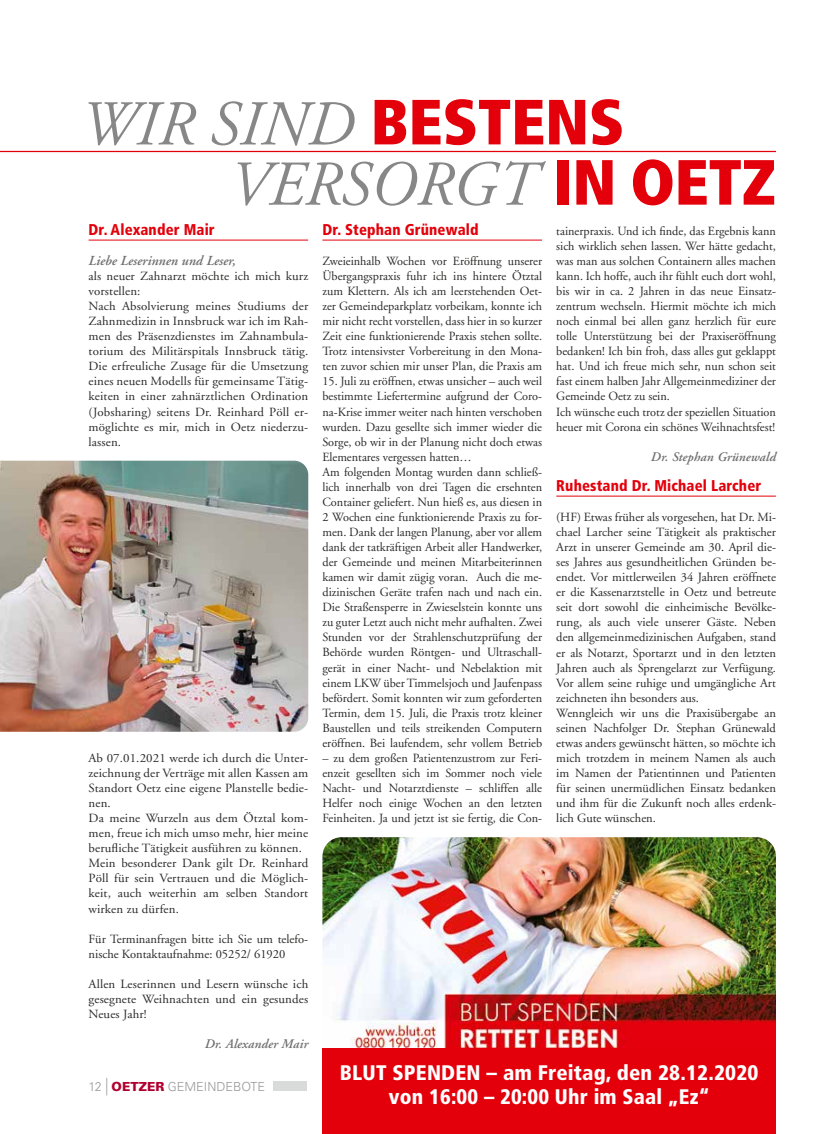
<style>
.page{position:relative;width:815px;height:1134px;background:#fff}
.page>*{position:absolute;margin:0;border:0;box-sizing:border-box;transform-origin:0 0}
.t1{font:italic 63.75px/60.2px "Adobe Garamond LT";color:#868786}
.t2{font:900 condensed 21px/23.8px "Frutiger LT";letter-spacing:.01em;color:#fff;text-align:center}
.t3{font:900 condensed 15.62px "Frutiger LT";letter-spacing:.01em;color:#e3000b;scale:.95 1}
.t4{font:italic 600 13.75px "Adobe Garamond LT";color:#6e6e6e}
.t5{font:italic 600 13.12px "Adobe Garamond LT";letter-spacing:.01em;color:#6e6e6e}
.t6{font:12.5px/15px "Adobe Garamond LT";color:#2b2a29}
.t7{font:300 12.5px "Univers LT";color:#979797}
.s1{font-family:"Frutiger LT";font-weight:900;font-style:normal;font-stretch:condensed;color:#e3000b}
.s2{font-size:17.5px}
.s3{font-weight:900;color:#b10030}
</style>
<div class="page">
<div style="left:273px;top:1081px;width:33px;height:10px;background:#d9dada"></div>
<hr style="left:322px;top:240px;width:220px;height:1px;background:#e3000b">
<hr style="left:556px;top:496px;width:220px;height:1px;background:#e3000b">
<hr style="left:0;top:151px;width:776px;height:1px;background:#e3000b">
<img style="left:322px;top:837px;width:454px;height:211px">
<div style="left:322px;top:1048px;width:454px;height:86px;background:#e3000b"></div>
<hr style="left:89px;top:240px;width:219px;height:1px;background:#e3000b">
<img style="left:0;top:461px;width:308px;height:271px">
<h1 class="t1" style="left:229px;top:94px;width:548px;text-indent:-149px">WIR SIND <span class="s1">BESTENS<br></span>VERSORGT <span class="s1">IN OETZ</span></h1>
<p class="t3" style="left:89px;top:220px;width:134px">Dr. Alexander Mair</p>
<p class="t4" style="left:89px;top:252px;width:149px">Liebe Leserinnen und Leser,</p>
<p class="t6" style="left:89px;top:268px;width:221px">als neuer Zahnarzt möchte ich mich kurz vorstellen:<br>Nach Absolvierung meines Studiums der Zahnmedizin in Innsbruck war ich im Rah&shy;men des Präsenzdienstes im Zahnambula&shy;torium des Militärspitals Innsbruck tätig.<br>Die erfreuliche Zusage für die Umsetzung eines neuen Modells für gemeinsame Tätig&shy;keiten in einer zahnärztlichen Ordination (Jobsharing) seitens Dr. Reinhard Pöll er&shy;möglichte es mir, mich in Oetz niederzu&shy;lassen.</p>
<p class="t6" style="left:89px;top:750px;width:221px">Ab 07.01.2021 werde ich durch die Unter&shy;zeichnung der Verträge mit allen Kassen am Standort Oetz eine eigene Planstelle bedie&shy;nen.<br>Da meine Wurzeln aus dem Ötztal kom&shy;men, freue ich mich umso mehr, hier meine berufliche Tätigkeit ausführen zu können.<br>Mein besonderer Dank gilt Dr. Reinhard Pöll für sein Vertrauen und die Möglich&shy;keit, auch weiterhin am selben Standort wirken zu dürfen.</p>
<p class="t6" style="left:89px;top:931px;width:221px">Für Terminanfragen bitte ich Sie um telefo&shy;nische Kontaktaufnahme: 05252/ 61920</p>
<p class="t6" style="left:89px;top:976px;width:221px;text-align:justify">Allen Leserinnen und Lesern wünsche ich gesegnete Weihnachten und ein gesundes Neues Jahr!</p>
<p class="t5" style="left:205px;top:1036px;width:105px">Dr. Alexander Mair</p>
<p class="t7" style="left:89px;top:1079px;width:178px">12 <span class="s2">|</span> <span class="s3">OETZER</span> GEMEINDEBOTE</p>
<p class="t3" style="left:322px;top:220px;width:166px">Dr. Stephan Grünewald</p>
<p class="t6" style="left:322px;top:253px;width:221px;text-align:justify">Zweieinhalb Wochen vor Eröffnung unserer Übergangspraxis fuhr ich ins hintere Ötztal zum Klettern. Als ich am leerstehenden Oet&shy;zer Gemeindeparkplatz vorbeikam, konnte ich mir nicht recht vorstellen, dass hier in so kurzer Zeit eine funktionierende Praxis stehen sollte.<br>Trotz intensivster Vorbereitung in den Mona&shy;ten zuvor schien mir unser Plan, die Praxis am</p>
<p class="t6" style="left:322px;top:374px;width:221px">15. Juli zu eröffnen, etwas unsicher – auch weil bestimmte Liefertermine aufgrund der Coro&shy;na-Krise immer weiter nach hinten verschoben wurden. Dazu gesellte sich immer wieder die Sorge, ob wir in der Planung nicht doch etwas Elementares vergessen hatten…<br>Am folgenden Montag wurden dann schließ&shy;lich innerhalb von drei Tagen die ersehnten Container geliefert. Nun hieß es, aus diesen in 2 Wochen eine funktionierende Praxis zu for&shy;men. Dank der langen Planung, aber vor allem dank der tatkräftigen Arbeit aller Handwerker, der Gemeinde und meinen Mitarbeiterinnen kamen wir damit zügig voran. Auch die me&shy;dizinischen Geräte trafen nach und nach ein.<br>Die Straßensperre in Zwieselstein konnte uns zu guter Letzt auch nicht mehr aufhalten. Zwei Stunden vor der Strahlenschutzprüfung der Behörde wurden Röntgen- und Ultraschall&shy;gerät in einer Nacht- und Nebelaktion mit einem LKW über Timmelsjoch und Jaufenpass befördert. Somit konnten wir zum geforderten Termin, dem 15. Juli, die Praxis trotz kleiner Baustellen und teils streikenden Computern eröffnen. Bei laufendem, sehr vollem Betrieb</p>
<p class="t6" style="left:322px;top:750px;width:221px;text-align:justify">– zu dem großen Patientenzustrom zur Feri&shy;enzeit gesellten sich im Sommer noch viele Nacht- und Notarztdienste – schliffen alle Helfer noch einige Wochen an den letzten Feinheiten. Ja und jetzt ist sie fertig, die Con-</p>
<p class="t6" style="left:556px;top:223px;width:221px">tainerpraxis. Und ich finde, das Ergebnis kann sich wirklich sehen lassen. Wer hätte gedacht, was man aus solchen Containern alles machen kann. Ich hoffe, auch ihr fühlt euch dort wohl, bis wir in ca. 2 Jahren in das neue Einsatz&shy;zentrum wechseln. Hiermit möchte ich mich noch einmal bei allen ganz herzlich für eure tolle Unterstützung bei der Praxiseröffnung bedanken! Ich bin froh, dass alles gut geklappt hat. Und ich freue mich sehr, nun schon seit fast einem halben Jahr Allgemeinmediziner der Gemeinde Oetz zu sein.<br>Ich wünsche euch trotz der speziellen Situation heuer mit Corona ein schönes Weihnachtsfest!</p>
<p class="t5" style="left:651px;top:449px;width:127px">Dr. Stephan Grünewald</p>
<p class="t3" style="left:556px;top:476px;width:217px">Ruhestand Dr. Michael Larcher</p>
<p class="t6" style="left:556px;top:509px;width:221px">(HF) Etwas früher als vorgesehen, hat Dr. Mi&shy;chael Larcher seine Tätigkeit als praktischer Arzt in unserer Gemeinde am 30. April die&shy;ses Jahres aus gesundheitlichen Gründen be&shy;endet. Vor mittlerweilen 34 Jahren eröffnete er die Kassenarztstelle in Oetz und betreute seit dort sowohl die einheimische Bevölke&shy;rung, als auch viele unserer Gäste. Neben den allgemeinmedizinischen Aufgaben, stand er als Notarzt, Sportarzt und in den letzten Jahren auch als Sprengelarzt zur Verfügung.<br>Vor allem seine ruhige und umgängliche Art zeichneten ihn besonders aus.<br>Wenngleich wir uns die Praxisübergabe an seinen Nachfolger Dr. Stephan Grünewald etwas anders gewünscht hätten, so möchte ich mich trotzdem in meinem Namen als auch im Namen der Patientinnen und Patienten für seinen unermüdlichen Einsatz bedanken und ihm für die Zukunft noch alles erdenk&shy;lich Gute wünschen.</p>
<h2 class="t2" style="left:340px;top:1061px;width:420px">BLUT SPENDEN – am Freitag, den 28.12.2020 von 16:00 – 20:00 Uhr im Saal „Ez“</h2>
</div>
